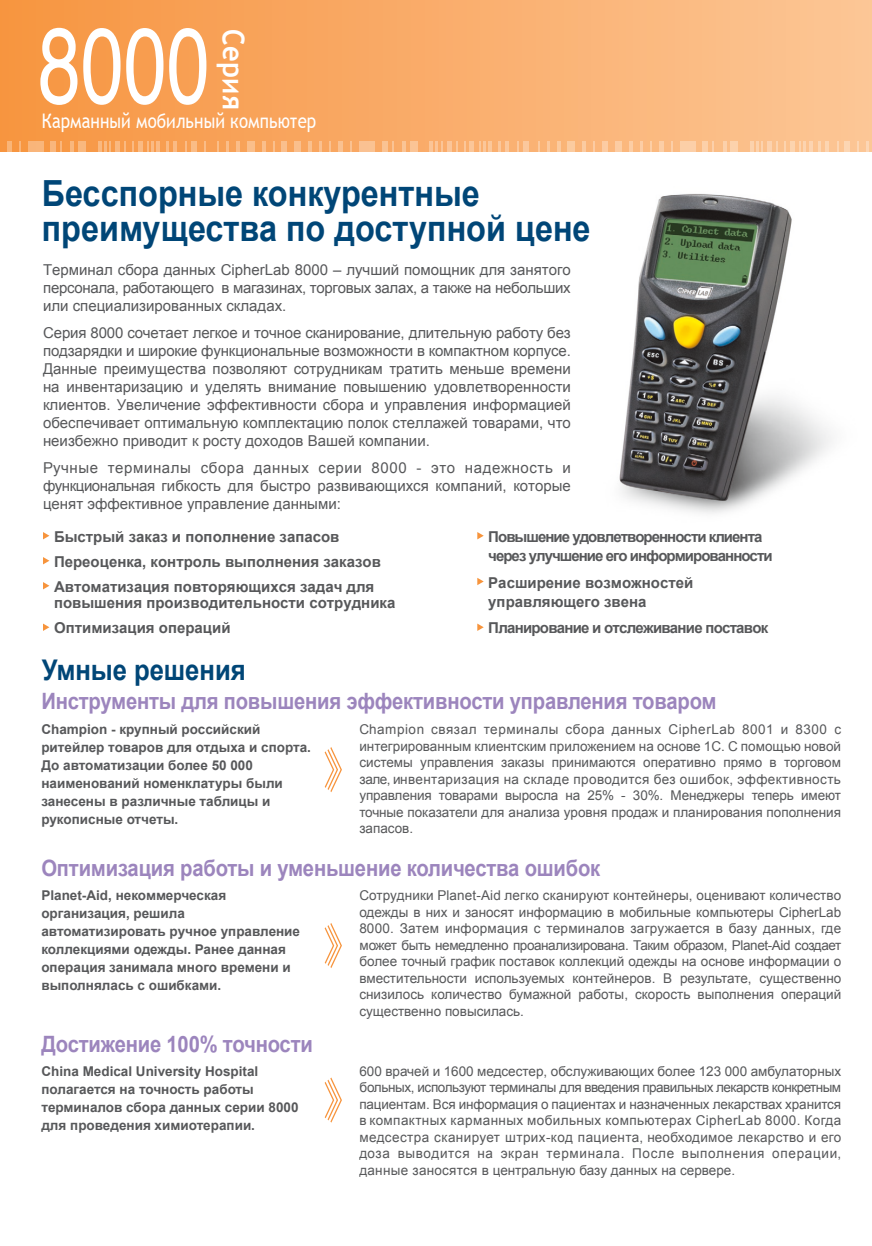
<style>
.page{position:relative;width:872px;height:1246px;background:#fff}
.page>*{position:absolute;margin:0;border:0;box-sizing:border-box;transform-origin:0 0}
.t1{font:106.95px "Helvetica";color:#fff;scale:.72 1}
.t2{font:700 36px/34.5px "Arial";color:#004677;scale:.9 1}
.t3{font:700 29.85px "Trebuchet MS";letter-spacing:.015em;color:#fff;scale:.9 1}
.t4{font:700 28.5px "Arial";color:#004677;scale:.9 1}
.t5{font:700 22.5px "Arial";letter-spacing:-.01em;color:#9c85bd;scale:.9 1}
.t6{font:20.1px "Trebuchet MS";letter-spacing:.005em;color:#fff;scale:.84 1}
.t7{font:15px/18px "Arial";color:#57585a;text-align:justify}
.t8{font:700 15px/19.5px "Arial";color:#57585a}
.t9{font:700 15px/19.5px "Arial";letter-spacing:-.065em;color:#57585a}
.t10{font:700 15px "Arial";letter-spacing:-.05em;color:#57585a}
.t11{font:13.5px/16.5px "Arial";color:#57585a;text-align:justify}
.t12{font:700 13.5px/18px "Arial";color:#57585a}
</style>
<div class="page">
<img style="left:619px;top:194px;width:213px;height:320px">
<div style="left:0;top:0;width:872px;height:152px;background:linear-gradient(to right,#f79440,#fcc696)"></div>
<div style="left:360px;top:141px;width:15px;height:11px;background:#fac192"></div>
<hr style="left:402px;top:141px;width:4px;height:11px;background:#fac495">
<svg style="left:392px;top:141px;width:2px;height:11px"></svg>
<div style="left:447px;top:141px;width:5px;height:11px;background:#fbc598"></div>
<div style="left:382px;top:141px;width:5px;height:11px;background:#fac393"></div>
<div style="left:410px;top:141px;width:7px;height:11px;background:#fbc495"></div>
<hr style="left:429px;top:141px;width:4px;height:11px;background:#fbc496">
<svg style="left:435px;top:141px;width:7px;height:11px"></svg>
<div style="left:469px;top:141px;width:5px;height:11px;background:#fbc699"></div>
<div style="left:523px;top:141px;width:6px;height:11px;background:#fbc89d"></div>
<svg style="left:498px;top:141px;width:10px;height:11px"></svg>
<hr style="left:488px;top:141px;width:4px;height:11px;background:#fbc79a">
<svg style="left:479px;top:141px;width:7px;height:11px"></svg>
<div style="left:294px;top:141px;width:7px;height:11px;background:#fabf8d"></div>
<svg style="left:262px;top:141px;width:3px;height:11px"></svg>
<div style="left:282px;top:141px;width:5px;height:11px;background:#fabf8d"></div>
<div style="left:247px;top:141px;width:7px;height:11px;background:#fabe8a"></div>
<hr style="left:236px;top:141px;width:4px;height:11px;background:#fabd89">
<svg style="left:217px;top:141px;width:2px;height:11px"></svg>
<svg style="left:226px;top:141px;width:3px;height:11px"></svg>
<svg style="left:350px;top:141px;width:2px;height:11px"></svg>
<div style="left:338px;top:141px;width:5px;height:11px;background:#fac190"></div>
<hr style="left:308px;top:141px;width:4px;height:11px;background:#fac08e">
<svg style="left:329px;top:141px;width:2px;height:11px"></svg>
<svg style="left:319px;top:141px;width:3px;height:11px"></svg>
<div style="left:680px;top:141px;width:15px;height:11px;background:#fccfa7"></div>
<svg style="left:722px;top:141px;width:4px;height:11px"></svg>
<svg style="left:712px;top:141px;width:2px;height:11px"></svg>
<svg style="left:776px;top:141px;width:2px;height:11px"></svg>
<div style="left:767px;top:141px;width:5px;height:11px;background:#fcd2ae"></div>
<div style="left:702px;top:141px;width:6px;height:11px;background:#fcd0a9"></div>
<div style="left:730px;top:141px;width:7px;height:11px;background:#fcd2ac"></div>
<svg style="left:750px;top:141px;width:13px;height:11px"></svg>
<hr style="left:825px;top:141px;width:4px;height:11px;background:#fcd5b2">
<svg style="left:837px;top:141px;width:2px;height:11px"></svg>
<svg style="left:784px;top:141px;width:2px;height:11px"></svg>
<div style="left:790px;top:141px;width:5px;height:11px;background:#fcd4af"></div>
<div style="left:843px;top:141px;width:6px;height:11px;background:#fcd6b3"></div>
<svg style="left:818px;top:141px;width:3px;height:11px"></svg>
<svg style="left:808px;top:141px;width:4px;height:11px"></svg>
<svg style="left:799px;top:141px;width:7px;height:11px"></svg>
<div style="left:615px;top:141px;width:6px;height:11px;background:#fccca3"></div>
<hr style="left:582px;top:141px;width:4px;height:11px;background:#fbcba1">
<svg style="left:593px;top:141px;width:2px;height:11px"></svg>
<div style="left:602px;top:141px;width:6px;height:11px;background:#fccba2"></div>
<div style="left:568px;top:141px;width:7px;height:11px;background:#fbcba0"></div>
<svg style="left:557px;top:141px;width:3px;height:11px"></svg>
<svg style="left:547px;top:141px;width:2px;height:11px"></svg>
<svg style="left:671px;top:141px;width:2px;height:11px"></svg>
<hr style="left:659px;top:141px;width:4px;height:11px;background:#fccea5">
<svg style="left:629px;top:141px;width:3px;height:11px"></svg>
<svg style="left:640px;top:141px;width:2px;height:11px"></svg>
<div style="left:28px;top:141px;width:15px;height:11px;background:#f9b57a"></div>
<svg style="left:71px;top:141px;width:3px;height:11px"></svg>
<svg style="left:60px;top:141px;width:2px;height:11px"></svg>
<svg style="left:124px;top:141px;width:2px;height:11px"></svg>
<div style="left:115px;top:141px;width:5px;height:11px;background:#f9b880"></div>
<div style="left:50px;top:141px;width:6px;height:11px;background:#f9b67c"></div>
<div style="left:78px;top:141px;width:7px;height:11px;background:#f9b87e"></div>
<svg style="left:98px;top:141px;width:13px;height:11px"></svg>
<hr style="left:173px;top:141px;width:4px;height:11px;background:#faba84">
<svg style="left:185px;top:141px;width:2px;height:11px"></svg>
<svg style="left:132px;top:141px;width:2px;height:11px"></svg>
<div style="left:138px;top:141px;width:5px;height:11px;background:#faba83"></div>
<div style="left:191px;top:141px;width:6px;height:11px;background:#fabc86"></div>
<svg style="left:166px;top:141px;width:3px;height:11px"></svg>
<svg style="left:147px;top:141px;width:13px;height:11px"></svg>
<svg style="left:19px;top:141px;width:2px;height:11px"></svg>
<div style="left:7px;top:141px;width:5px;height:11px;background:#f9b578"></div>
<svg style="left:865px;top:141px;width:3px;height:11px"></svg>
<svg style="left:43px;top:532px;width:6px;height:7px"></svg>
<svg style="left:477px;top:532px;width:7px;height:7px"></svg>
<svg style="left:477px;top:578px;width:7px;height:7px"></svg>
<svg style="left:477px;top:623px;width:7px;height:8px"></svg>
<svg style="left:43px;top:623px;width:6px;height:8px"></svg>
<svg style="left:43px;top:557px;width:6px;height:7px"></svg>
<svg style="left:43px;top:582px;width:6px;height:7px"></svg>
<svg style="left:324px;top:747px;width:18px;height:45px"></svg>
<svg style="left:324px;top:923px;width:18px;height:45px"></svg>
<svg style="left:324px;top:1077px;width:18px;height:46px"></svg>
<p class="t1" style="left:38px;top:-17px;width:240px">8000</p>
<p class="t3" style="left:252px;top:29px;width:91px;rotate:90deg">Серия</p>
<p class="t6" style="left:42px;top:109px;width:328px">Карманный мобильный компьютер</p>
<p class="t2" style="left:42px;top:177px;width:611px">Бесспорные конкурентные преимущества по доступной цене</p>
<p class="t7" style="left:43px;top:261px;width:529px">Терминал сбора данных CipherLab 8000 – лучший помощник для занятого персонала, работающего в магазинах, торговых залах, а также на небольших или специализированных складах.</p>
<p class="t7" style="left:43px;top:324px;width:529px">Серия 8000 сочетает легкое и точное сканирование, длительную работу без подзарядки и широкие функциональные возможности в компактном корпусе.<br>Данные преимущества позволяют сотрудникам тратить меньше времени на инвентаризацию и уделять внимание повышению удовлетворенности клиентов. Увеличение эффективности сбора и управления информацией обеспечивает оптимальную комплектацию полок стеллажей товарами, что неизбежно приводит к росту доходов Вашей компании.</p>
<p class="t7" style="left:43px;top:459px;width:529px">Ручные терминалы сбора данных серии 8000 - это надежность и функциональная гибкость для быстро развивающихся компаний, которые ценят эффективное управление данными:</p>
<p class="t8" style="left:54px;top:527px;width:287px">Быстрый заказ и пополнение запасов</p>
<p class="t9" style="left:488px;top:527px;width:286px">Повышение удовлетворенности клиента через улучшение его информированности</p>
<p class="t8" style="left:488px;top:573px;width:206px">Расширение возможностей управляющего звена</p>
<p class="t8" style="left:54px;top:619px;width:178px">Оптимизация операций</p>
<p class="t10" style="left:488px;top:618px;width:281px">Планирование и отслеживание поставок</p>
<p class="t8" style="left:54px;top:550px;width:328px;line-height:25px">Переоценка, контроль выполнения заказов<br>Автоматизация повторяющихся задач для</p>
<p class="t8" style="left:54px;top:594px;width:343px">повышения производительности сотрудника</p>
<p class="t4" style="left:42px;top:651px;width:228px">Умные решения</p>
<p class="t12" style="left:41px;top:721px;width:271px">Champion - крупный российский ритейлер товаров для отдыха и спорта.<br>До автоматизации более 50 000 наименований номенклатуры были занесены в различные таблицы и рукописные отчеты.</p>
<p class="t11" style="left:359px;top:721px;width:483px">Champion связал терминалы сбора данных CipherLab 8001 и 8300 с интегрированным клиентским приложением на основе 1С. С помощью новой системы управления заказы принимаются оперативно прямо в торговом зале, инвентаризация на складе проводится без ошибок, эффективность управления товарами выросла на 25% - 30%. Менеджеры теперь имеют точные показатели для анализа уровня продаж и планирования пополнения запасов.</p>
<p class="t5" style="left:41px;top:686px;width:751px">Инструменты для повышения эффективности управления товаром</p>
<p class="t5" style="left:41px;top:853px;width:622px">Оптимизация работы и уменьшение количества ошибок</p>
<p class="t12" style="left:41px;top:887px;width:260px">Planet-Aid, некоммерческая организация, решила автоматизировать ручное управление коллекциями одежды. Ранее данная операция занимала много времени и выполнялась с ошибками.</p>
<p class="t11" style="left:359px;top:887px;width:483px">Сотрудники Planet-Aid легко сканируют контейнеры, оценивают количество одежды в них и заносят информацию в мобильные компьютеры CipherLab 8000. Затем информация с терминалов загружается в базу данных, где может быть немедленно проанализирована. Таким образом, Planet-Aid создает более точный график поставок коллекций одежды на основе информации о вместительности используемых контейнеров. В результате, существенно снизилось количество бумажной работы, скорость выполнения операций существенно повысилась.</p>
<p class="t5" style="left:41px;top:1029px;width:303px">Достижение 100% точности</p>
<p class="t12" style="left:41px;top:1062px;width:259px">China Medical University Hospital полагается на точность работы терминалов сбора данных серии 8000 для проведения химиотерапии.</p>
<p class="t11" style="left:359px;top:1063px;width:483px">600 врачей и 1600 медсестер, обслуживающих более 123 000 амбулаторных больных, используют терминалы для введения правильных лекарств конкретным пациентам. Вся информация о пациентах и назначенных лекарствах хранится в компактных карманных мобильных компьютерах CipherLab 8000. Когда медсестра сканирует штрих-код пациента, необходимое лекарство и его доза выводится на экран терминала. После выполнения операции, данные заносятся в центральную базу данных на сервере.</p>
</div>
